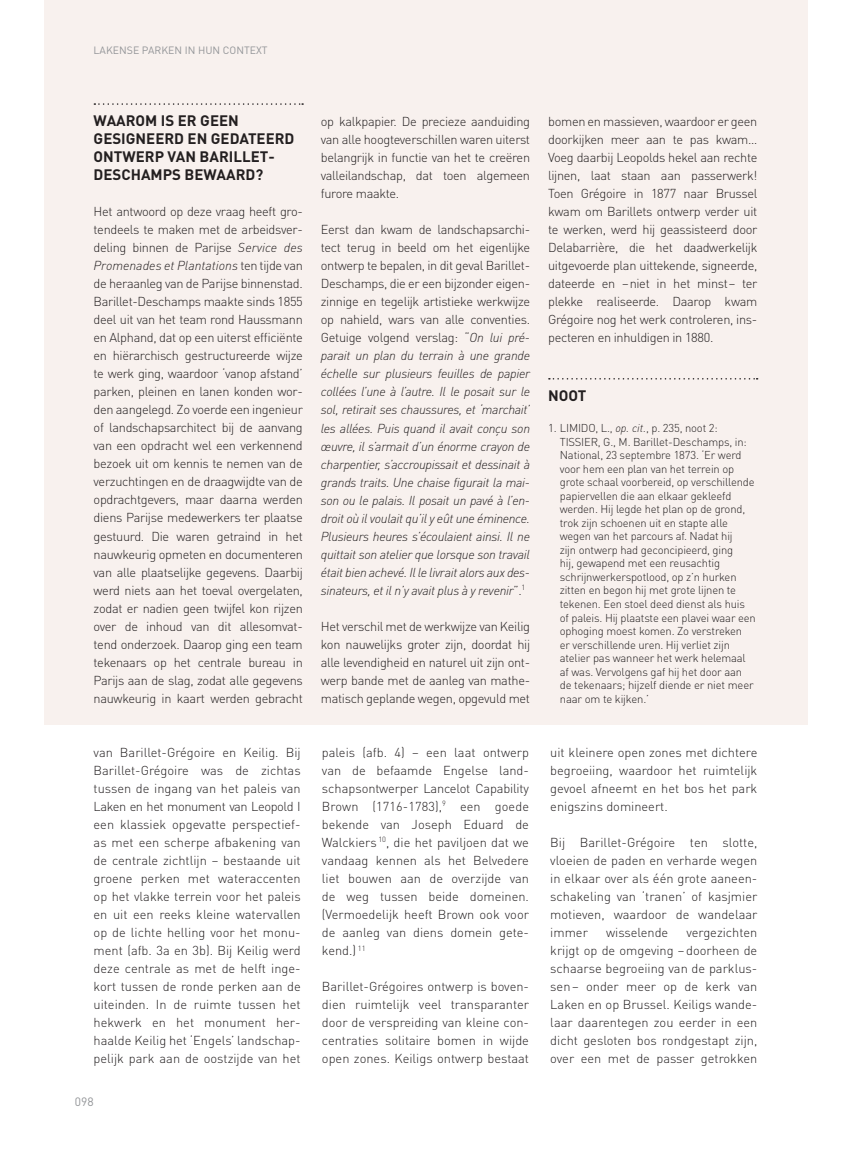
<style>
.page{position:relative;width:851px;height:1149px;background:#fff}
.page>*{position:absolute;margin:0;border:0;box-sizing:border-box;transform-origin:0 0}
.t1{font:700 15px/18px "DIN";color:#231f20}
.t2{font:300 12.9px/18px "DIN";letter-spacing:-.025em;color:#231f20;text-align:justify}
.t3{font:italic 300 12.9px/18px "DINOT";letter-spacing:-.025em;color:#231f20;text-align:justify}
.t4{font:italic 300 12.9px "DINOT";color:#231f20}
.t5{font:12px "DIN";color:#939598}
.t6{font:300 11.4px/13.5px "DIN";letter-spacing:-.015em;color:#231f20}
.t7{font:10.5px "DIN";color:#939598}
.s1{font-family:"DINOT";font-style:italic}
.s2{font-family:"DIN";font-style:normal}
</style>
<div class="page">
<div style="left:44px;top:0;width:763px;height:724px;background:#f8f1ee"></div>
<svg style="left:94px;top:103px;width:209px;height:2px"></svg>
<svg style="left:548px;top:378px;width:209px;height:1px"></svg>
<p class="t7" style="left:94px;top:44px;width:175px">LAKENSE PARKEN IN HUN CONTEXT</p>
<p class="t1" style="left:94px;top:111px;width:200px;text-indent:32px">ROM IS ER GEEN<br>GESIGNEERD EN GEDATEERD<br>ONTWERP VAN BARILLET-<br>DESCHAM</p>
<p class="t1" style="left:94px;top:111px;width:12px">WAA</p>
<p class="t1" style="left:163px;top:165px;width:102px">PS BEWAARD?</p>
<p class="t2" style="left:94px;top:202px;width:211px">H et antwoord op deze vraag heeft gro&shy;tendeels te maken met de arbeidsver&shy;deling binnen de Parijse <span class="s1">Service des</span></p>
<p class="t4" style="left:94px;top:257px;width:211px">Promenades et Plantations <span class="s2">ten tijde van</span></p>
<p class="t2" style="left:94px;top:274px;width:211px">de heraanleg van de Parijse binnenstad.<br>Barillet-Deschamps maakte sinds 1855 deel uit van het team rond Haussmann en Alphand, dat op een uiterst efficiënte en hiërarchisch gestructureerde wijze te werk ging, waardoor ‘vanop afstand’ parken, pleinen en lanen konden wor&shy;den aangelegd. Zo voerde een ingenieur of landschapsarchitect bij de aanvang van een opdracht wel een verkennend bezoek uit om kennis te nemen van de verzuchtingen en de draagwijdte van de opdrachtgevers, maar daarna werden diens Parijse medewerkers ter plaatse gestuurd. Die waren getraind in het nauwkeurig opmeten en documenteren van alle plaatselijke gegevens. Daarbij werd niets aan het toeval overgelaten, zodat er nadien geen twijfel kon rijzen over de inhoud van dit allesomvat&shy;tend onderzoek. Daarop ging een team tekenaars op het centrale bureau in Parijs aan de slag, zodat alle gegevens nauwkeurig in kaart werden gebracht</p>
<p class="t2" style="left:321px;top:112px;width:211px">op kalkpapier. De precieze aanduiding van alle hoogteverschillen waren uiterst belangrijk in functie van het te creëren valleilandschap, dat toen algemeen furore maakte.</p>
<p class="t2" style="left:321px;top:220px;width:211px">Eerst dan kwam de landschapsarchi&shy;tect terug in beeld om het eigenlijke ontwerp te bepalen, in dit geval Barillet-Deschamps, die er een bijzonder eigen&shy;zinnige en tegelijk artistieke werkwijze op nahield, wars van alle conventies.<br>Getuige volgend verslag: “<span class="s1">On lui pré-</span></p>
<p class="t3" style="left:321px;top:346px;width:211px">parait un plan du terrain à une grande échelle sur plusieurs feuilles de papier collées l’une à l’autre. Il le posait sur le sol, retirait ses chaussures, et ‘marchait’ les allées. Puis quand il avait conçu son œuvre, il s’armait d’un énorme crayon de charpentier, s’accroupissait et dessinait à grands traits. Une chaise figurait la mai&shy;son ou le palais. Il posait un pavé à l’en&shy;droit où il voulait qu’il y eût une éminence.<br>Plusieurs heures s’écoulaient ainsi. Il ne quittait son atelier que lorsque son travail était bien achevé. Il le livrait alors aux des&shy;sinateurs, et il n’y avait plus à y revenir<span class="s2">”.</span><sup>1</sup></p>
<p class="t2" style="left:321px;top:616px;width:211px">H et verschil met de werkwijze van Keilig kon nauwelijks groter zijn, doordat hij alle levendigheid en naturel uit zijn ont&shy;werp bande met de aanleg van mathe&shy;matisch geplande wegen, opgevuld met</p>
<p class="t2" style="left:94px;top:742px;width:209px">van Barillet-Grégoire en Keilig. Bij Barillet-G régoire was de zichtas tussen de ingang van het paleis van Laken en het monument van Leopold I een klassiek opgevatte perspectief&shy;as met een scherpe afbakening van de centrale zichtlijn – bestaande uit groene perken met wateraccenten op het vlakke terrein voor het paleis en uit een reeks kleine watervallen op de lichte helling voor het monu&shy;ment (afb. 3a en 3b). Bij Keilig werd deze centrale as met de helft inge&shy;kort tussen de ronde perken aan de uiteinden. In de ruimte tussen het hekwerk en het monument her&shy;haalde Keilig het ‘Engels’ landschap&shy;pelijk park aan de oostzijde van het</p>
<p class="t2" style="left:322px;top:742px;width:208px">paleis (afb. 4) – een laat ontwerp van de befaamde Engelse land&shy;schapsontwerper Lancelot Capability Brown (1716-1783),<sup>9</sup> een goede bekende van Joseph Eduard de Walckiers <sup>10</sup>, die het paviljoen dat we vandaag kennen als het Belvedere liet bouwen aan de overzijde van de weg tussen beide domeinen. (Vermoedelijk heeft B rown ook voor de aanleg van diens domein gete&shy;kend.) <sup>11</sup></p>
<p class="t2" style="left:322px;top:976px;width:208px">Barillet-G régoires ontwerp is boven&shy;dien ruimtelijk veel transparanter door de verspreiding van kleine con&shy;centraties solitaire bomen in wijde open zones. Keiligs ontwerp bestaat</p>
<p class="t5" style="left:75px;top:1094px;width:20px">098</p>
<p class="t2" style="left:548px;top:112px;width:211px">bomen en massieven, waardoor er geen doorkijken meer aan te pas kwam… Voeg daarbij Leopolds hekel aan rechte lijnen, laat staan aan passerwerk!<br>Toen G régoire in 1877 naar B russel kwam om Barillets ontwerp verder uit te werken, werd hij geassisteerd door Delabarrière, die het daadwerkelijk uitgevoerde plan uittekende, signeerde, dateerde en –niet in het minst– ter plekke realiseerde. Daarop kwam G régoire nog het werk controleren, ins&shy;pecteren en inhuldigen in 1880.</p>
<p class="t1" style="left:548px;top:385px;width:30px">NOOT</p>
<p class="t6" style="left:559px;top:421px;width:197px;text-indent:-12px">1. LIM IDO, L., <span class="s1">op. cit.</span>, p. 235, noot 2:<br>TISSIER, G., M . Barillet-Deschamps, in:<br>National, 23 septembre 1873. ‘Er werd voor hem een plan van het terrein op grote schaal voorbereid, op verschillende papiervellen die aan elkaar gekleefd werden. H ij legde het plan op de grond, trok zijn schoenen uit en stapte alle wegen van het parcours af. Nadat hij<br>zijn ontwerp had geconcipieerd, ging<br>hij, gewapend met een reusachtig schrijnwerkerspotlood, op z’n hurken zitten en begon hij met grote lijnen te tekenen. Een stoel deed dienst als huis of paleis. H ij plaatste een plavei waar een ophoging moest komen. Zo verstreken<br>er verschillende uren. H ij verliet zijn atelier pas wanneer het werk helemaal af was. Vervolgens gaf hij het door aan de tekenaars; hijzelf diende er niet meer naar om te kijken.’</p>
<p class="t2" style="left:550px;top:742px;width:208px">uit kleinere open zones met dichtere begroeiing, waardoor het ruimtelijk gevoel afneemt en het bos het park enigszins domineert.</p>
<p class="t2" style="left:550px;top:832px;width:208px">B ij Barillet-G régoire ten slotte, vloeien de paden en verharde wegen in elkaar over als één grote aaneen&shy;schakeling van ‘tranen’ of kasjmier motieven, waardoor de wandelaar immer</p>
<p class="t2" style="left:550px;top:922px;width:208px;text-indent:136px">vergezichten krijgt op de omgeving –doorheen de schaarse begroeiing van de parklus&shy;sen– onder meer op de kerk van Laken en op Brussel. Keiligs wande&shy;laar daarentegen zou eerder in een dicht gesloten bos rondgestapt zijn, over een met de passer getrokken</p>
<p class="t2" style="left:606px;top:922px;width:64px">wisselende</p>
</div>
